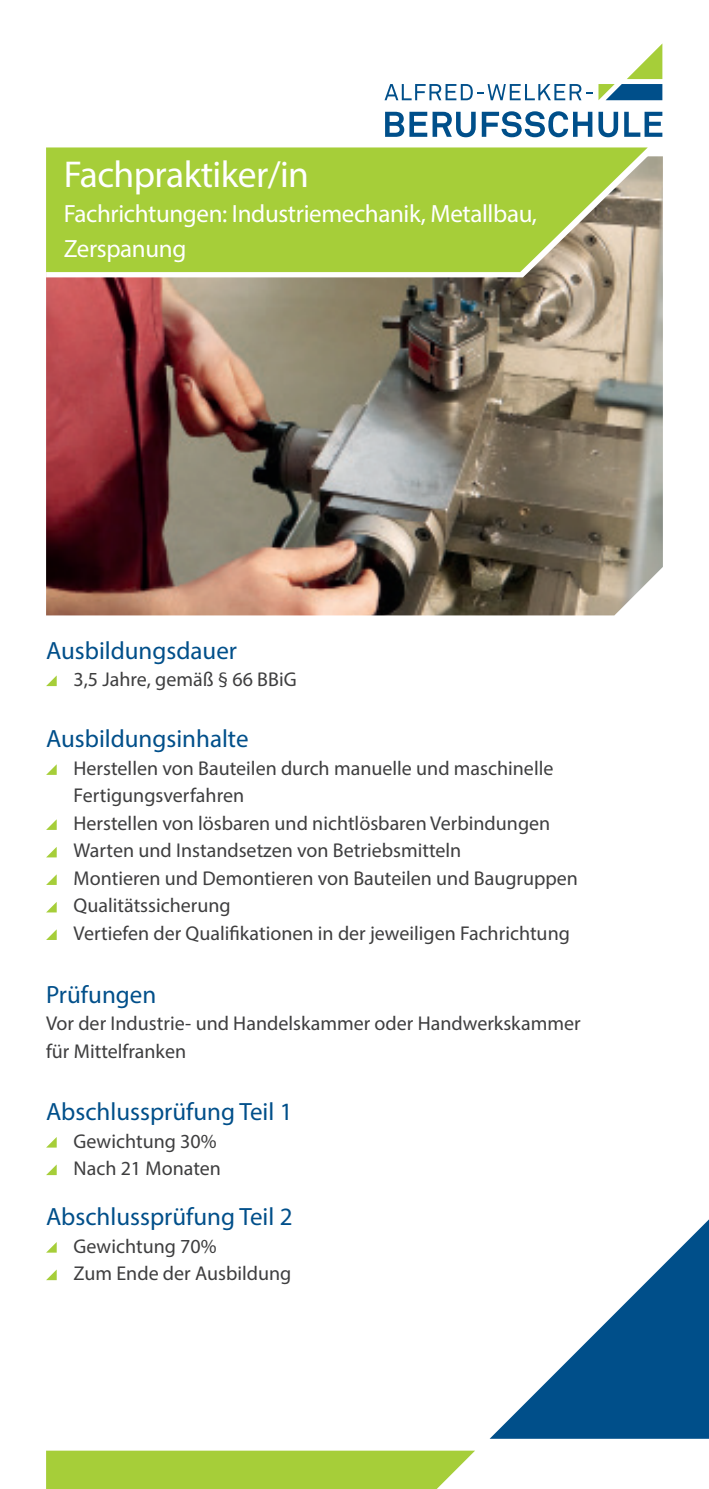
<style>
.page{position:relative;width:709px;height:1489px;background:#fff}
.page>*{position:absolute;margin:0;border:0;box-sizing:border-box;transform-origin:0 0}
.t1{font:37.5px "Myriad Pro";letter-spacing:-.015em;color:#fff}
._00_ZHL_BLAU{font:25px "Myriad Pro";color:#004f8a}
.t2{font:25px/35px "Myriad Pro";letter-spacing:-.015em;color:#fff}
._01_FT_black{font:20px/27.5px "Myriad Pro";color:#3e3e3f}
</style>
<div class="page">
<img style="left:46px;top:156px;width:617px;height:459px">
<svg style="left:46px;top:156px;width:605px;height:121px"></svg>
<svg style="left:46px;top:147px;width:601px;height:125px;background:#a8cb44"></svg>
<svg style="left:598px;top:44px;width:64px;height:56px"></svg>
<svg style="left:385px;top:112px;width:90px;height:25px"></svg>
<svg style="left:482px;top:111px;width:110px;height:26px"></svg>
<svg style="left:598px;top:112px;width:20px;height:25px"></svg>
<svg style="left:624px;top:112px;width:38px;height:25px"></svg>
<svg style="left:384px;top:84px;width:208px;height:16px"></svg>
<svg style="left:46px;top:675px;width:11px;height:11px"></svg>
<svg style="left:47px;top:764px;width:10px;height:10px"></svg>
<svg style="left:47px;top:819px;width:10px;height:10px"></svg>
<svg style="left:46px;top:847px;width:11px;height:10px"></svg>
<svg style="left:47px;top:874px;width:10px;height:10px"></svg>
<svg style="left:46px;top:902px;width:11px;height:10px"></svg>
<svg style="left:47px;top:929px;width:10px;height:10px"></svg>
<svg style="left:46px;top:1137px;width:11px;height:10px"></svg>
<svg style="left:47px;top:1164px;width:10px;height:10px"></svg>
<svg style="left:47px;top:1242px;width:10px;height:10px"></svg>
<svg style="left:47px;top:1269px;width:10px;height:10px"></svg>
<div style="left:46px;top:1450px;width:429px;height:38px;background:#a6ce39"></div>
<svg style="left:490px;top:1219px;width:219px;height:219px"></svg>
<p class="t1" style="left:64px;top:151px;width:247px">Fachpraktiker/in</p>
<p class="t2" style="left:64px;top:196px;width:475px">Fachrichtungen: Industriemechanik, Metallbau,<br>Zerspanung</p>
<p class="_00_ZHL_BLAU" style="left:46px;top:634px;width:192px">Ausbildungsdauer</p>
<p class="_01_FT_black" style="left:74px;top:665px;width:224px">3,5 Jahre, gemäß § 66 BBiG</p>
<p class="_00_ZHL_BLAU" style="left:46px;top:723px;width:204px">Ausbildungsinhalte</p>
<p class="_01_FT_black" style="left:74px;top:754px;width:481px">Herstellen von Bauteilen durch manuelle und maschinelle<br>Fertigungsverfahren</p>
<p class="_01_FT_black" style="left:74px;top:809px;width:478px">Herstellen von lösbaren und nichtlösbaren Verbindungen</p>
<p class="_01_FT_black" style="left:74px;top:836px;width:389px">Warten und Instandsetzen von Betriebsmitteln</p>
<p class="_01_FT_black" style="left:74px;top:864px;width:506px">Montieren und Demontieren von Bauteilen und Baugruppen</p>
<p class="_01_FT_black" style="left:74px;top:891px;width:159px">Qualitätssicherung</p>
<p class="_01_FT_black" style="left:74px;top:919px;width:498px">Vertiefen der Qualifikationen in der jeweiligen Fachrichtung</p>
<p class="_00_ZHL_BLAU" style="left:46px;top:978px;width:112px">Prüfungen</p>
<p class="_01_FT_black" style="left:46px;top:1009px;width:536px">Vor der Industrie- und Handelskammer oder Handwerkskammer für Mittelfranken</p>
<p class="_00_ZHL_BLAU" style="left:46px;top:1096px;width:248px">Abschlussprüfung Teil 1</p>
<p class="_01_FT_black" style="left:74px;top:1126px;width:144px">Gewichtung 30%</p>
<p class="_01_FT_black" style="left:74px;top:1154px;width:149px">Nach 21 Monaten</p>
<p class="_00_ZHL_BLAU" style="left:46px;top:1201px;width:248px">Abschlussprüfung Teil 2</p>
<p class="_01_FT_black" style="left:74px;top:1231px;width:144px">Gewichtung 70%</p>
<p class="_01_FT_black" style="left:74px;top:1259px;width:219px">Zum Ende der Ausbildung</p>
</div>
